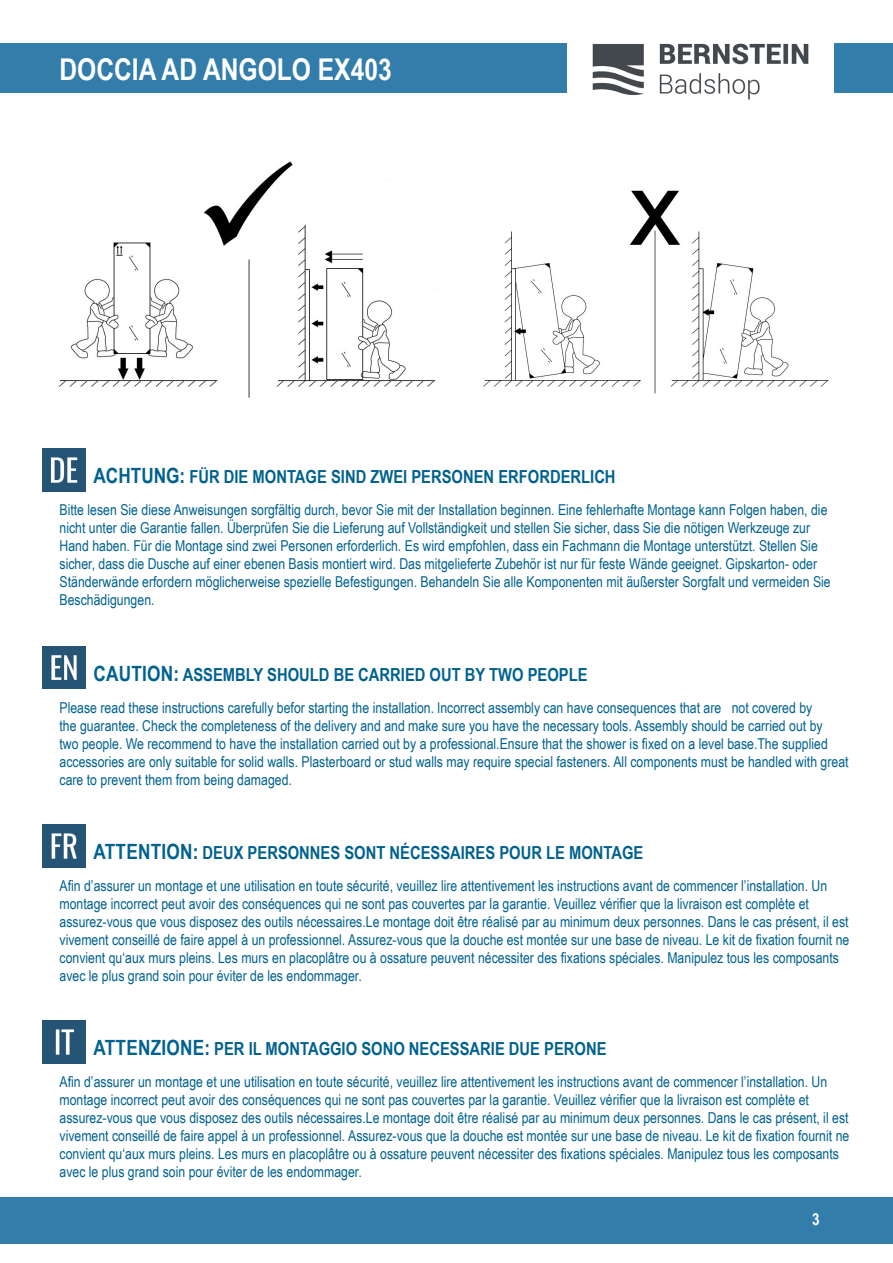
<style>
.page{position:relative;width:893px;height:1263px;background:#fff}
.page>*{position:absolute;margin:0;border:0;box-sizing:border-box;transform-origin:0 0}
.t1{font:700 30px "Arial Narrow";color:#fff}
.Fließtext{font:700 18px "Arial Narrow";color:#00618f}
.t2{font:700 16.5px "Arial Narrow";color:#fff}
.Fließtext-2{font:15px/18px "Arial Narrow";color:#00618f}
.s1{font-size:21px}
</style>
<div class="page">
<div style="left:0;top:43px;width:893px;height:50px;background:#337dab"></div>
<div style="left:0;top:1197px;width:893px;height:47px;background:#337dab"></div>
<img style="left:568px;top:43px;width:265px;height:57px">
<img style="left:43px;top:646px;width:42px;height:43px">
<img style="left:43px;top:825px;width:42px;height:42px">
<img style="left:43px;top:1020px;width:42px;height:43px">
<img style="left:43px;top:449px;width:42px;height:42px">
<img style="left:59px;top:161px;width:377px;height:237px">
<img style="left:483px;top:190px;width:346px;height:204px">
<div style="left:287px;top:180px;width:79px;height:18px;background:#fff"></div>
<div style="left:48px;top:167px;width:81px;height:82px;background:#fff;border-radius:50%"></div>
<div style="left:367px;top:219px;width:81px;height:82px;background:#fff;border-radius:50%"></div>
<h1 class="t1" style="left:60px;top:47px;width:334px">DOCCIA AD ANGOLO EX403</h1>
<p class="Fließtext" style="left:94px;top:463px;width:524px"><span class="s1">ACHTUNG:</span> FÜR DIE MONTAGE SIND ZWEI PERSONEN ERFORDERLICH</p>
<p class="Fließtext-2" style="left:60px;top:500px;width:773px">Bitte lesen Sie diese Anweisungen sorgfältig durch, bevor Sie mit der Installation beginnen. Eine fehlerhafte Montage kann Folgen haben, die nicht unter die Garantie fallen. Überprüfen Sie die Lieferung auf Vollständigkeit und stellen Sie sicher, dass Sie die nötigen Werkzeuge zur Hand haben. Für die Montage sind zwei Personen erforderlich. Es wird empfohlen, dass ein Fachmann die Montage unterstützt. Stellen Sie sicher, dass die Dusche auf einer ebenen Basis montiert wird. Das mitgelieferte Zubehör ist nur für feste Wände geeignet. Gipskarton- oder Ständerwände erfordern möglicherweise spezielle Befestigungen. Behandeln Sie alle Komponenten mit äußerster Sorgfalt und vermeiden Sie Beschädigungen.</p>
<p class="Fließtext" style="left:94px;top:661px;width:496px"><span class="s1">CAUTION:</span> ASSEMBLY SHOULD BE CARRIED OUT BY TWO PEOPLE</p>
<p class="Fließtext-2" style="left:60px;top:698px;width:791px">Please read these instructions carefully befor starting the installation. lncorrect assembly can have consequences that are not covered by<br>the guarantee. Check the completeness of the delivery and and make sure you have the necessary tools. Assembly should be carried out by<br>two people. We recommend to have the installation carried out by a professional.Ensure that the shower is fixed on a level base.The supplied accessories are only suitable for solid walls. Plasterboard or stud walls may require special fasteners. All components must be handled with great care to prevent them from being damaged.</p>
<p class="Fließtext" style="left:94px;top:839px;width:551px"><span class="s1">ATTENTION:</span> DEUX PERSONNES SONT NÉCESSAIRES POUR LE MONTAGE</p>
<p class="Fließtext-2" style="left:60px;top:876px;width:791px">Afin d’assurer un montage et une utilisation en toute sécurité, veuillez lire attentivement les instructions avant de commencer l’installation. Un montage incorrect peut avoir des conséquences qui ne sont pas couvertes par la garantie. Veuillez vérifier que la livraison est complète et assurez-vous que vous disposez des outils nécessaires.Le montage doit être réalisé par au minimum deux personnes. Dans le cas présent, il est vivement conseillé de faire appel à un professionnel. Assurez-vous que la douche est montée sur une base de niveau. Le kit de fixation fournit ne convient qu‘aux murs pleins. Les murs en placoplâtre ou à ossature peuvent nécessiter des fixations spéciales. Manipulez tous les composants avec le plus grand soin pour éviter de les endommager.</p>
<p class="Fließtext" style="left:94px;top:1035px;width:514px"><span class="s1">ATTENZIONE:</span> PER IL MONTAGGIO SONO NECESSARIE DUE PERONE</p>
<p class="Fließtext-2" style="left:60px;top:1072px;width:791px">Afin d’assurer un montage et une utilisation en toute sécurité, veuillez lire attentivement les instructions avant de commencer l’installation. Un montage incorrect peut avoir des conséquences qui ne sont pas couvertes par la garantie. Veuillez vérifier que la livraison est complète et assurez-vous que vous disposez des outils nécessaires.Le montage doit être réalisé par au minimum deux personnes. Dans le cas présent, il est vivement conseillé de faire appel à un professionnel. Assurez-vous que la douche est montée sur une base de niveau. Le kit de fixation fournit ne convient qu‘aux murs pleins. Les murs en placoplâtre ou à ossature peuvent nécessiter des fixations spéciales. Manipulez tous les composants avec le plus grand soin pour éviter de les endommager.</p>
<p class="t2" style="left:812px;top:1207px;width:9px">3</p>
</div>
